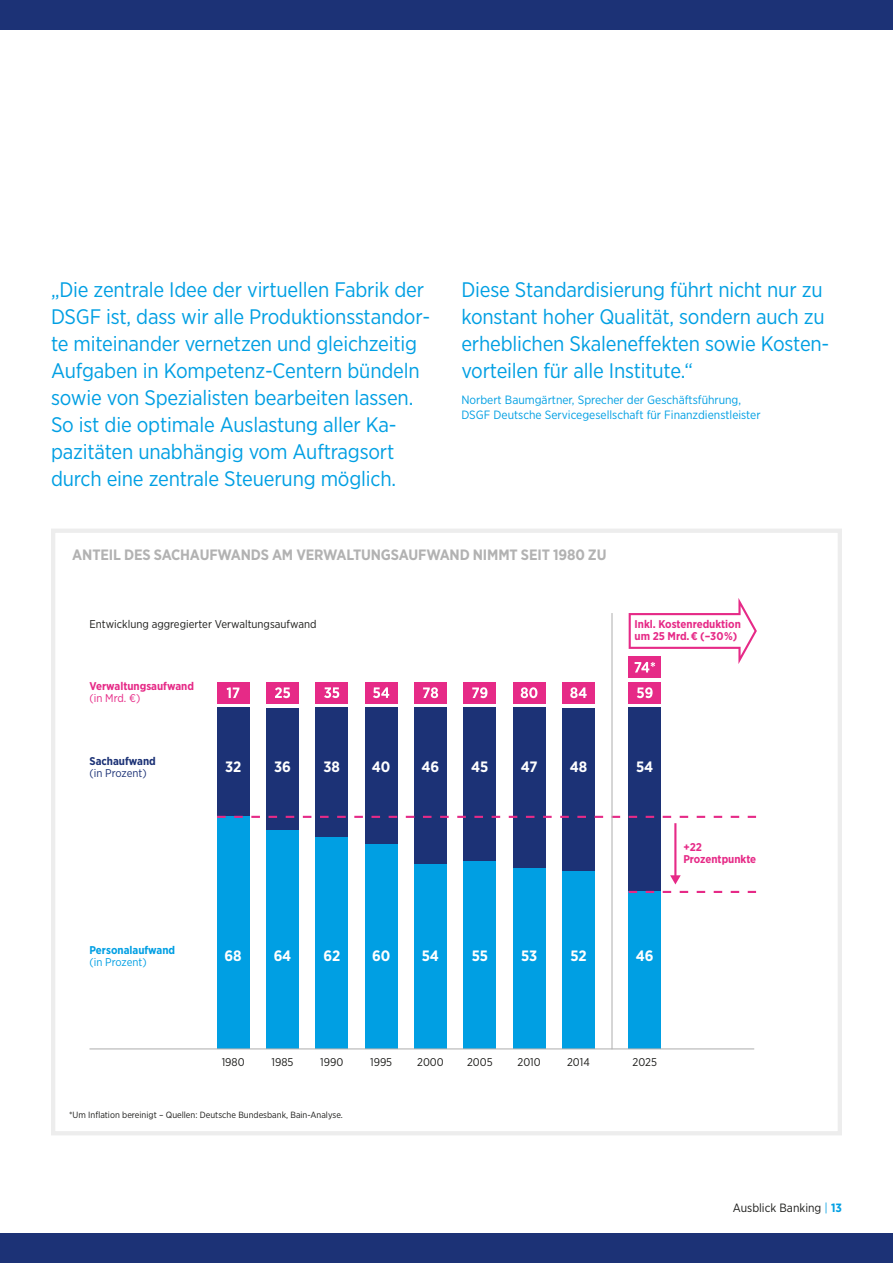
<style>
.page{position:relative;width:893px;height:1263px;background:#fff}
.page>*{position:absolute;margin:0;border:0;box-sizing:border-box;transform-origin:0 0}
.t1{font:21px/27px "Gotham Narrow";letter-spacing:-.01em;color:#009fe3}
.t2{font:700 15px "Gotham Narrow";letter-spacing:-.01em;color:#b2b2b2}
.t3{font:700 15px "Gotham Narrow";letter-spacing:-.01em;color:#fff}
.t4{font:12px/15px "Gotham Narrow";color:#009fe3}
.t5{font:12px "Gotham Narrow";color:#1d1d1b}
.t6{font:11.25px "Gotham Narrow";color:#1d1d1b}
.t7{font:700 11.25px/12px "Gotham Narrow";color:#e62a87}
.t8{font:700 11.25px "Gotham Narrow";color:#009fe3}
.t9{font:700 11.25px "Gotham Narrow";color:#1c3276}
.t10{font:11.25px "Gotham Narrow";color:#1c3276}
.t11{font:11.25px "Gotham Narrow";color:#009fe3}
.t12{font:11.25px "Gotham Narrow";color:#e62a87}
.t13{font:9px "Gotham Narrow";color:#1d1d1b}
.s1{color:#009fe3}
.s2{font-weight:700;color:#009fe3}
</style>
<div class="page">
<div style="left:0;top:0;width:893px;height:30px;background:#1c3276"></div>
<div style="left:0;top:1233px;width:893px;height:30px;background:#1c3276"></div>
<div style="left:51px;top:529px;width:791px;height:606px;border:4px solid #ededed"></div>
<div style="left:217px;top:708px;width:32px;height:109px;background:#1c3276"></div>
<div style="left:217px;top:817px;width:32px;height:232px;background:#009fe3"></div>
<div style="left:266px;top:708px;width:33px;height:122px;background:#1c3276"></div>
<div style="left:266px;top:830px;width:33px;height:219px;background:#009fe3"></div>
<div style="left:316px;top:708px;width:32px;height:129px;background:#1c3276"></div>
<div style="left:316px;top:837px;width:32px;height:212px;background:#009fe3"></div>
<div style="left:365px;top:708px;width:32px;height:136px;background:#1c3276"></div>
<div style="left:365px;top:844px;width:32px;height:205px;background:#009fe3"></div>
<div style="left:414px;top:708px;width:33px;height:157px;background:#1c3276"></div>
<div style="left:414px;top:865px;width:33px;height:184px;background:#009fe3"></div>
<div style="left:464px;top:708px;width:32px;height:153px;background:#1c3276"></div>
<div style="left:464px;top:861px;width:32px;height:188px;background:#009fe3"></div>
<div style="left:513px;top:708px;width:32px;height:160px;background:#1c3276"></div>
<div style="left:513px;top:868px;width:32px;height:181px;background:#009fe3"></div>
<div style="left:562px;top:708px;width:33px;height:163px;background:#1c3276"></div>
<div style="left:562px;top:871px;width:33px;height:178px;background:#009fe3"></div>
<div style="left:629px;top:708px;width:32px;height:184px;background:#1c3276"></div>
<div style="left:629px;top:892px;width:32px;height:157px;background:#009fe3"></div>
<hr style="left:89px;top:1048px;width:665px;height:1px;background:#b2b2b2">
<svg style="left:217px;top:816px;width:9px;height:2px"></svg>
<svg style="left:234px;top:816px;width:9px;height:2px"></svg>
<svg style="left:251px;top:816px;width:9px;height:2px"></svg>
<svg style="left:269px;top:816px;width:8px;height:2px"></svg>
<svg style="left:286px;top:816px;width:8px;height:2px"></svg>
<svg style="left:303px;top:816px;width:8px;height:2px"></svg>
<svg style="left:320px;top:816px;width:9px;height:2px"></svg>
<svg style="left:337px;top:816px;width:9px;height:2px"></svg>
<svg style="left:354px;top:816px;width:9px;height:2px"></svg>
<svg style="left:371px;top:816px;width:9px;height:2px"></svg>
<svg style="left:389px;top:816px;width:8px;height:2px"></svg>
<svg style="left:406px;top:816px;width:8px;height:2px"></svg>
<svg style="left:423px;top:816px;width:9px;height:2px"></svg>
<svg style="left:440px;top:816px;width:9px;height:2px"></svg>
<svg style="left:457px;top:816px;width:9px;height:2px"></svg>
<svg style="left:474px;top:816px;width:9px;height:2px"></svg>
<svg style="left:492px;top:816px;width:8px;height:2px"></svg>
<svg style="left:509px;top:816px;width:8px;height:2px"></svg>
<svg style="left:526px;top:816px;width:8px;height:2px"></svg>
<svg style="left:543px;top:816px;width:9px;height:2px"></svg>
<svg style="left:560px;top:816px;width:9px;height:2px"></svg>
<svg style="left:577px;top:816px;width:9px;height:2px"></svg>
<svg style="left:595px;top:816px;width:8px;height:2px"></svg>
<svg style="left:612px;top:816px;width:8px;height:2px"></svg>
<svg style="left:629px;top:816px;width:8px;height:2px"></svg>
<svg style="left:646px;top:816px;width:8px;height:2px"></svg>
<svg style="left:663px;top:816px;width:8px;height:2px"></svg>
<svg style="left:680px;top:816px;width:8px;height:2px"></svg>
<svg style="left:697px;top:816px;width:8px;height:2px"></svg>
<svg style="left:714px;top:816px;width:8px;height:2px"></svg>
<svg style="left:731px;top:816px;width:8px;height:2px"></svg>
<svg style="left:748px;top:816px;width:8px;height:2px"></svg>
<svg style="left:629px;top:891px;width:8px;height:2px"></svg>
<svg style="left:646px;top:891px;width:8px;height:2px"></svg>
<svg style="left:663px;top:891px;width:8px;height:2px"></svg>
<svg style="left:680px;top:891px;width:8px;height:2px"></svg>
<svg style="left:697px;top:891px;width:8px;height:2px"></svg>
<svg style="left:714px;top:891px;width:8px;height:2px"></svg>
<svg style="left:731px;top:891px;width:8px;height:2px"></svg>
<svg style="left:748px;top:891px;width:8px;height:2px"></svg>
<hr style="left:674px;top:823px;width:2px;height:54px;background:#e62a87">
<svg style="left:670px;top:875px;width:11px;height:9px"></svg>
<div style="left:217px;top:682px;width:32px;height:21px;background:#e62a87"></div>
<div style="left:266px;top:682px;width:33px;height:21px;background:#e62a87"></div>
<div style="left:316px;top:682px;width:32px;height:21px;background:#e62a87"></div>
<div style="left:365px;top:682px;width:32px;height:21px;background:#e62a87"></div>
<svg style="left:227px;top:687px;width:12px;height:11px"></svg>
<svg style="left:275px;top:687px;width:15px;height:11px"></svg>
<svg style="left:324px;top:687px;width:15px;height:11px"></svg>
<svg style="left:373px;top:687px;width:16px;height:11px"></svg>
<div style="left:414px;top:682px;width:33px;height:21px;background:#e62a87"></div>
<div style="left:464px;top:682px;width:32px;height:21px;background:#e62a87"></div>
<div style="left:513px;top:682px;width:32px;height:21px;background:#e62a87"></div>
<div style="left:562px;top:682px;width:33px;height:21px;background:#e62a87"></div>
<svg style="left:423px;top:687px;width:15px;height:11px"></svg>
<svg style="left:472px;top:687px;width:15px;height:11px"></svg>
<svg style="left:521px;top:687px;width:16px;height:11px"></svg>
<svg style="left:570px;top:687px;width:17px;height:11px"></svg>
<div style="left:629px;top:682px;width:32px;height:21px;background:#e62a87"></div>
<svg style="left:637px;top:687px;width:16px;height:11px"></svg>
<div style="left:629px;top:657px;width:32px;height:21px;background:#e62a87"></div>
<hr style="left:611px;top:613px;width:1px;height:436px;background:#b2b2b2">
<svg style="left:629px;top:598px;width:128px;height:74px"></svg>
<p class="t1" style="left:51px;top:276px;width:381px">„Die zentrale Idee der virtuellen Fabrik der DSGF ist, dass wir alle Produktionsstandor&shy;te miteinander vernetzen und gleichzeitig Aufgaben in Kompetenz-Centern bündeln sowie von Spezialisten bearbeiten lassen.<br>So ist die optimale Auslastung aller Ka&shy;pazitäten unabhängig vom Auftragsort durch eine zentrale Steuerung möglich.</p>
<p class="t1" style="left:461px;top:276px;width:369px">Diese Standardisierung führt nicht nur zu konstant hoher Qualität, sondern auch zu erheblichen Skaleneffekten sowie Kosten&shy;vorteilen für alle Institute.“</p>
<p class="t4" style="left:461px;top:392px;width:301px">Norbert Baumgärtner, Sprecher der Geschäftsführung,<br>DSGF Deutsche Servicegesellschaft für Finanzdienstleister</p>
<p class="t2" style="left:72px;top:545px;width:536px">ANTEIL DES SACHAUFWANDS AM VERWALTUNGSAUFWAND NIMMT SEIT 1980 ZU</p>
<p class="t6" style="left:89px;top:617px;width:229px">Entwicklung aggregierter Verwaltungsaufwand</p>
<p class="t7" style="left:89px;top:680px;width:106px">Verwaltungsaufwand</p>
<p class="t12" style="left:89px;top:691px;width:52px">(in Mrd. €)</p>
<p class="t7" style="left:635px;top:618px;width:108px">Inkl. Kostenreduktion um 25 Mrd.€ (–30%)</p>
<p class="t9" style="left:89px;top:754px;width:68px">Sachaufwand</p>
<p class="t10" style="left:89px;top:766px;width:59px">(in Prozent)</p>
<p class="t8" style="left:89px;top:943px;width:87px">Personalaufwand</p>
<p class="t11" style="left:89px;top:955px;width:59px">(in Prozent)</p>
<p class="t3" style="left:225px;top:757px;width:18px">32</p>
<p class="t3" style="left:274px;top:757px;width:18px">36</p>
<p class="t3" style="left:324px;top:757px;width:18px">38</p>
<p class="t3" style="left:372px;top:757px;width:20px">40</p>
<p class="t3" style="left:422px;top:757px;width:19px">46</p>
<p class="t3" style="left:471px;top:757px;width:19px">45</p>
<p class="t3" style="left:521px;top:757px;width:18px">47</p>
<p class="t3" style="left:570px;top:757px;width:19px">48</p>
<p class="t3" style="left:636px;top:757px;width:19px">54</p>
<p class="t7" style="left:683px;top:841px;width:74px">+22<br>Prozentpunkte</p>
<p class="t3" style="left:225px;top:946px;width:19px">68</p>
<p class="t3" style="left:274px;top:946px;width:19px">64</p>
<p class="t3" style="left:323px;top:946px;width:18px">62</p>
<p class="t3" style="left:372px;top:946px;width:20px">60</p>
<p class="t3" style="left:422px;top:946px;width:19px">54</p>
<p class="t3" style="left:472px;top:946px;width:18px">55</p>
<p class="t3" style="left:521px;top:946px;width:18px">53</p>
<p class="t3" style="left:570px;top:946px;width:18px">52</p>
<p class="t3" style="left:636px;top:946px;width:19px">46</p>
<p class="t6" style="left:222px;top:1055px;width:24px">1980</p>
<p class="t6" style="left:272px;top:1055px;width:23px">1985</p>
<p class="t6" style="left:320px;top:1055px;width:25px">1990</p>
<p class="t6" style="left:370px;top:1055px;width:24px">1995</p>
<p class="t6" style="left:417px;top:1055px;width:28px">2000</p>
<p class="t6" style="left:467px;top:1055px;width:27px">2005</p>
<p class="t6" style="left:518px;top:1055px;width:25px">2010</p>
<p class="t6" style="left:567px;top:1055px;width:24px">2014</p>
<p class="t6" style="left:633px;top:1055px;width:26px">2025</p>
<p class="t13" style="left:69px;top:1110px;width:275px">*Um Inflation bereinigt – Quellen: Deutsche Bundesbank, Bain-Analyse.</p>
<p class="t5" style="left:733px;top:1200px;width:111px">Ausblick Banking <span class="s1">|</span> <span class="s2">13</span></p>
</div>
